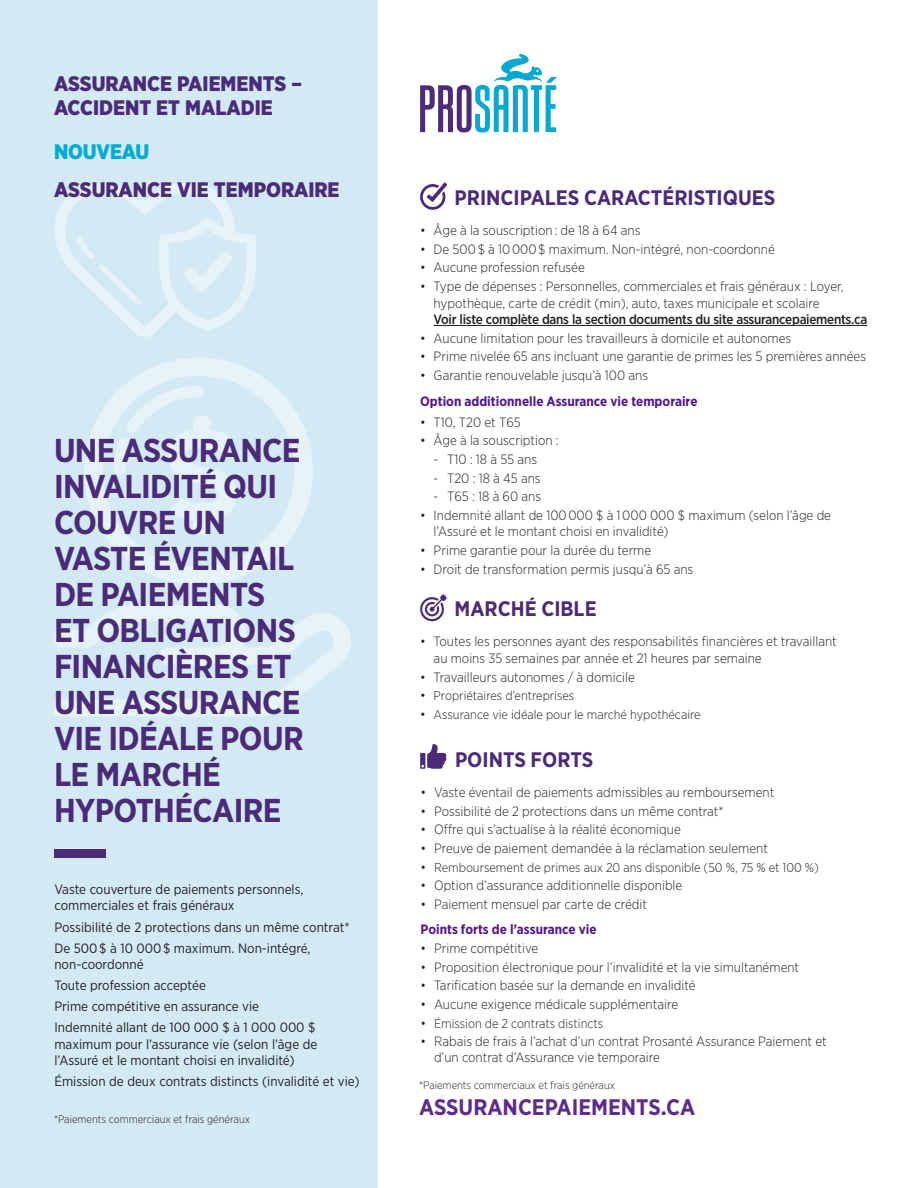
<style>
.page{position:relative;width:918px;height:1188px;background:#fff}
.page>*{position:absolute;margin:0;border:0;box-sizing:border-box;transform-origin:0 0}
.t1{font:700 33px/36px "Gotham Narrow";letter-spacing:-.02em;color:#4b2b78}
.t2{font:700 22.5px "Gotham Narrow";color:#5b2c8a}
.t3{font:900 21px/24px "Gotham Narrow";color:#4b2b78}
.t4{font:700 21px "Gotham Narrow";color:#4b2b78}
.t5{font:900 21px "Gotham Narrow";letter-spacing:-.01em;color:#03abd2}
.t6{font:300 13.5px/16.5px "Gotham Narrow";color:#231f20}
.t7{font:13.5px/16.5px "Gotham Narrow";color:#231f20}
.t8{font:700 13.5px "Gotham Narrow";color:#53168b}
.t9{font:300 12.75px "Gotham Narrow";color:#231f20}
.t10{font:300 10.8px "Gotham Narrow";color:#231f20}
.s1{font-weight:500}
.s2{font-size:13.5px}
</style>
<div class="page">
<div style="left:0;top:0;width:378px;height:1188px;background:#d3eaf5"></div>
<svg style="left:84px;top:358px;width:229px;height:227px"></svg>
<svg style="left:114px;top:386px;width:124px;height:149px"></svg>
<svg style="left:54px;top:604px;width:297px;height:112px"></svg>
<svg style="left:420px;top:54px;width:137px;height:79px"></svg>
<hr style="left:434px;top:325px;width:433px;height:1px;background:#231f20">
<svg style="left:420px;top:182px;width:27px;height:28px"></svg>
<svg style="left:420px;top:594px;width:27px;height:27px"></svg>
<div style="left:54px;top:849px;width:51px;height:9px;background:#4b2b78"></div>
<svg style="left:55px;top:183px;width:201px;height:154px"></svg>
<svg style="left:420px;top:744px;width:27px;height:25px"></svg>
<p class="t3" style="left:54px;top:71px;width:249px">ASSURANCE PAIEMENTS –<br>ACCIDENT ET MALADIE</p>
<p class="t5" style="left:54px;top:138px;width:97px">NOUVEAU</p>
<p class="t3" style="left:54px;top:177px;width:287px">ASSURANCE VIE TEMPORAIRE</p>
<p class="t1" style="left:54px;top:432px;width:251px">UNE ASSURANCE<br>INVALIDITÉ QUI<br>COUVRE UN<br>VASTE ÉVENTAIL<br>DE PAIEMENTS<br>ET OBLIGATIONS<br>FINANCIÈRES ET<br>UNE ASSURANCE<br>VIE IDÉALE POUR<br>LE MARCHÉ<br>HYPOTHÉCAIRE</p>
<p class="t7" style="left:54px;top:881px;width:251px">Vaste couverture de paiements personnels, commerciales et frais généraux</p>
<p class="t7" style="left:54px;top:918px;width:297px">Possibilité de 2 protections dans un même contrat*</p>
<p class="t7" style="left:54px;top:939px;width:258px">De 500 $ à 10 000 $ maximum. Non-intégré, non-coordonné</p>
<p class="t7" style="left:54px;top:977px;width:153px">Toute profession acceptée</p>
<p class="t7" style="left:54px;top:998px;width:206px">Prime compétitive en assurance vie</p>
<p class="t7" style="left:54px;top:1019px;width:264px">Indemnité allant de 100 000 $ à 1 000 000 $ maximum pour l’assurance vie (selon l’âge de l’Assuré et le montant choisi en invalidité)</p>
<p class="t7" style="left:54px;top:1073px;width:307px">Émission de deux contrats distincts (invalidité et vie)</p>
<p class="t10" style="left:54px;top:1112px;width:198px">*Paiements commerciaux et frais généraux</p>
<p class="t4" style="left:455px;top:184px;width:322px">PRINCIPALES CARACTÉRISTIQUES</p>
<p class="t6" style="left:420px;top:222px;width:222px">• Âge à la souscription : de 18 à 64 ans</p>
<p class="t6" style="left:420px;top:240px;width:356px">• De 500 $ à 10 000 $ maximum. Non-intégré, non-coordonné</p>
<p class="t6" style="left:420px;top:259px;width:166px">• Aucune profession refusée</p>
<p class="t6" style="left:434px;top:278px;width:435px;text-indent:-14px">• Type de dépenses : Personnelles, commerciales et frais généraux : Loyer, hypothèque, carte de crédit (min), auto, taxes municipale et scolaire<br><span class="s1">Voir liste complète dans la section documents du site assurancepaiements.ca</span></p>
<p class="t6" style="left:420px;top:329px;width:373px">• Aucune limitation pour les travailleurs à domicile et autonomes</p>
<p class="t6" style="left:420px;top:348px;width:447px">• Prime nivelée 65 ans incluant une garantie de primes les 5 premières années</p>
<p class="t6" style="left:420px;top:367px;width:229px">• Garantie renouvelable jusqu’à 100 ans</p>
<p class="t8" style="left:420px;top:392px;width:279px">Option additionnelle Assurance vie temporaire</p>
<p class="t6" style="left:420px;top:413px;width:102px">• T10, T20 et T65</p>
<p class="t6" style="left:420px;top:432px;width:140px">• Âge à la souscription :</p>
<p class="t6" style="left:434px;top:451px;width:105px">- T10 : 18 à 55 ans</p>
<p class="t6" style="left:434px;top:469px;width:109px">- T20 : 18 à 45 ans</p>
<p class="t6" style="left:434px;top:488px;width:109px">- T65 : 18 à 60 ans</p>
<p class="t6" style="left:434px;top:507px;width:399px;text-indent:-14px">• Indemnité allant de 100 000 $ à 1 000 000 $ maximum (selon l’âge de l’Assuré et le montant choisi en invalidité)</p>
<p class="t6" style="left:420px;top:542px;width:233px">• Prime garantie pour la durée du terme</p>
<p class="t6" style="left:420px;top:560px;width:275px">• Droit de transformation permis jusqu’à 65 ans</p>
<p class="t4" style="left:455px;top:596px;width:143px">MARCHÉ CIBLE</p>
<p class="t6" style="left:434px;top:633px;width:405px;text-indent:-14px">• Toutes les personnes ayant des responsabilités financières et travaillant au moins 35 semaines par année et 21 heures par semaine</p>
<p class="t6" style="left:420px;top:668px;width:216px">• Travailleurs autonomes / à domicile</p>
<p class="t9" style="left:420px;top:688px;width:156px"><span class="s2">•</span> Propriétaires d’entreprises</p>
<p class="t9" style="left:420px;top:707px;width:282px"><span class="s2">•</span> Assurance vie idéale pour le marché hypothécaire</p>
<p class="t4" style="left:455px;top:746px;width:140px">POINTS FORTS</p>
<p class="t6" style="left:421px;top:784px;width:355px">• Vaste éventail de paiements admissibles au remboursement</p>
<p class="t6" style="left:421px;top:802px;width:305px">• Possibilité de 2 protections dans un même contrat*</p>
<p class="t6" style="left:421px;top:821px;width:262px">• Offre qui s’actualise à la réalité économique</p>
<p class="t6" style="left:421px;top:840px;width:349px">• Preuve de paiement demandée à la réclamation seulement</p>
<p class="t9" style="left:421px;top:859px;width:400px"><span class="s2">•</span> Remboursement de primes aux 20 ans disponible (50 %, 75 % et 100 %)</p>
<p class="t6" style="left:421px;top:877px;width:263px">• Option d’assurance additionnelle disponible</p>
<p class="t6" style="left:421px;top:896px;width:228px">• Paiement mensuel par carte de crédit</p>
<p class="t8" style="left:421px;top:921px;width:178px">Points forts de l’assurance vie</p>
<p class="t6" style="left:421px;top:940px;width:119px">• Prime compétitive</p>
<p class="t6" style="left:421px;top:958px;width:380px">• Proposition électronique pour l’invalidité et la vie simultanément</p>
<p class="t6" style="left:421px;top:977px;width:277px">• Tarification basée sur la demande en invalidité</p>
<p class="t6" style="left:421px;top:996px;width:259px">• Aucune exigence médicale supplémentaire</p>
<p class="t9" style="left:421px;top:1015px;width:184px"><span class="s2">•</span> Émission de 2 contrats distincts</p>
<p class="t6" style="left:434px;top:1033px;width:394px;line-height:15.8px;text-indent:-14px">• Rabais de frais à l’achat d’un contrat Prosanté Assurance Paiement et d’un contrat d’Assurance vie temporaire</p>
<p class="t10" style="left:419px;top:1078px;width:198px">*Paiements commerciaux et frais généraux</p>
<p class="t2" style="left:419px;top:1093px;width:278px">ASSURANCEPAIEMENTS.CA</p>
</div>
